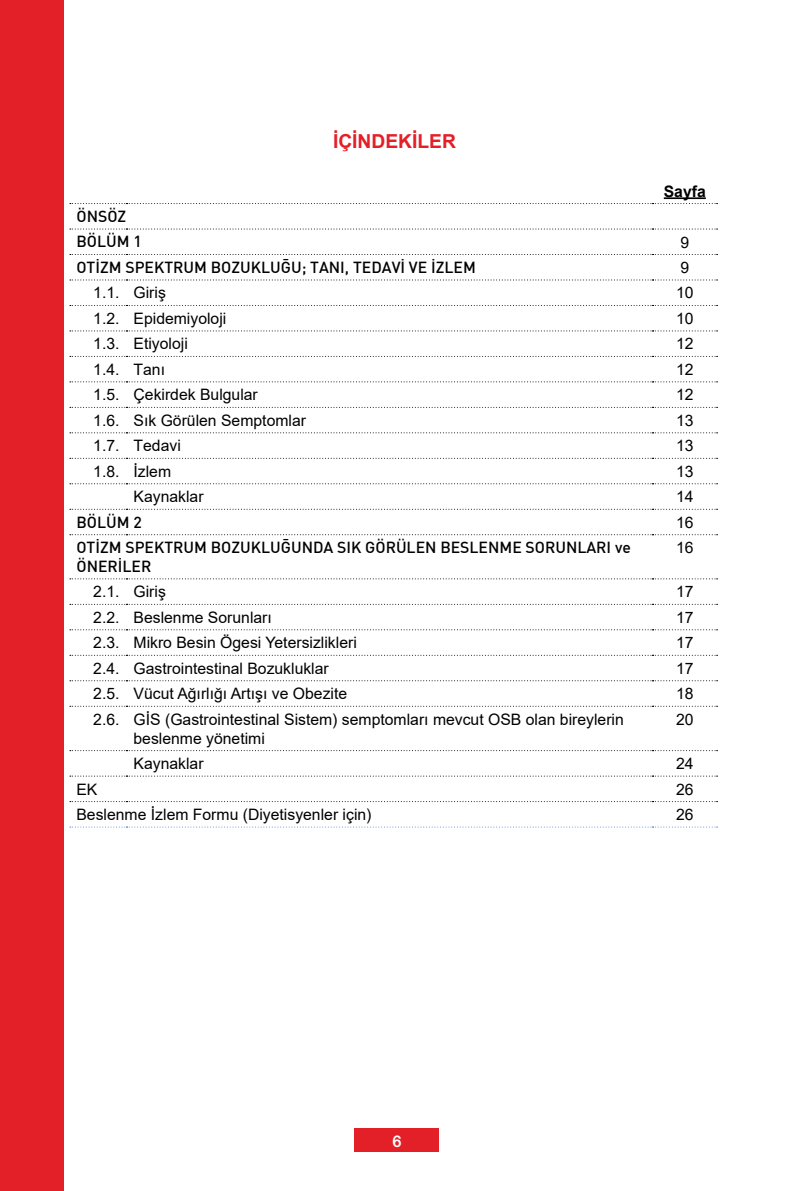
<style>
.page{position:relative;width:794px;height:1191px;background:#fff}
.page>*{position:absolute;margin:0;border:0;box-sizing:border-box;transform-origin:0 0}
.t1{font:700 19.25px "Arial";color:#e31f27}
.t2{font:15.75px/18.9px "Arial";color:#000}
.t3{font:500 15.75px/25.6px "DI Nbek";color:#000}
.t4{font:700 15.75px "Arial";color:#000}
.t5{font:700 14px "Gujarati Sangam MN";color:#fff}
</style>
<div class="page">
<div style="left:0;top:0;width:63px;height:1191px;background:#e31f27"></div>
<div style="left:355px;top:1128px;width:84px;height:23px;background:#e31f27"></div>
<svg style="left:70px;top:203px;width:647px;height:1px"></svg>
<svg style="left:70px;top:229px;width:647px;height:1px"></svg>
<svg style="left:70px;top:254px;width:647px;height:1px"></svg>
<svg style="left:70px;top:279px;width:647px;height:1px"></svg>
<svg style="left:70px;top:305px;width:647px;height:1px"></svg>
<svg style="left:70px;top:330px;width:647px;height:1px"></svg>
<svg style="left:70px;top:356px;width:647px;height:1px"></svg>
<svg style="left:70px;top:381px;width:647px;height:1px"></svg>
<svg style="left:70px;top:407px;width:647px;height:1px"></svg>
<svg style="left:70px;top:432px;width:647px;height:1px"></svg>
<svg style="left:70px;top:458px;width:647px;height:1px"></svg>
<svg style="left:70px;top:483px;width:647px;height:1px"></svg>
<svg style="left:70px;top:509px;width:647px;height:1px"></svg>
<svg style="left:70px;top:534px;width:647px;height:1px"></svg>
<svg style="left:70px;top:578px;width:647px;height:1px"></svg>
<svg style="left:70px;top:604px;width:647px;height:1px"></svg>
<svg style="left:70px;top:629px;width:647px;height:1px"></svg>
<svg style="left:70px;top:655px;width:647px;height:1px"></svg>
<svg style="left:70px;top:680px;width:647px;height:1px"></svg>
<svg style="left:70px;top:706px;width:647px;height:1px"></svg>
<svg style="left:70px;top:750px;width:647px;height:1px"></svg>
<svg style="left:70px;top:775px;width:647px;height:1px"></svg>
<svg style="left:70px;top:801px;width:647px;height:1px"></svg>
<svg style="left:70px;top:826px;width:647px;height:1px"></svg>
<hr style="left:664px;top:197px;width:42px;height:2px;background:#000">
<p class="t3" style="left:76px;top:203px;width:67px">ÖNSÖZ<br>BÖLÜM 1</p>
<p class="t1" style="left:333px;top:129px;width:124px">İÇİNDEKİLER</p>
<p class="t4" style="left:664px;top:180px;width:44px">Sayfa</p>
<p class="t2" style="left:680px;top:232px;width:10px">9</p>
<p class="t3" style="left:76px;top:254px;width:401px">OTİZM SPEKTRUM BOZUKLUĞU; TANI, TEDAVİ VE İZLEM</p>
<p class="t2" style="left:680px;top:258px;width:10px">9</p>
<p class="t2" style="left:93px;top:283px;width:74px">1.1. Giriş</p>
<p class="t2" style="left:676px;top:283px;width:19px">10</p>
<p class="t2" style="left:93px;top:309px;width:135px">1.2. Epidemiyoloji</p>
<p class="t2" style="left:676px;top:309px;width:19px">10</p>
<p class="t2" style="left:93px;top:334px;width:96px">1.3. Etiyoloji</p>
<p class="t2" style="left:676px;top:334px;width:19px">12</p>
<p class="t2" style="left:93px;top:360px;width:73px">1.4. Tanı</p>
<p class="t2" style="left:676px;top:360px;width:19px">12</p>
<p class="t2" style="left:93px;top:385px;width:166px">1.5. Çekirdek Bulgular</p>
<p class="t2" style="left:676px;top:385px;width:19px">12</p>
<p class="t2" style="left:93px;top:411px;width:214px">1.6. Sık Görülen Semptomlar</p>
<p class="t2" style="left:676px;top:411px;width:19px">13</p>
<p class="t2" style="left:93px;top:436px;width:89px">1.7. Tedavi</p>
<p class="t2" style="left:676px;top:436px;width:19px">13</p>
<p class="t2" style="left:93px;top:462px;width:79px">1.8. İzlem</p>
<p class="t2" style="left:676px;top:462px;width:19px">13</p>
<p class="t2" style="left:134px;top:487px;width:72px">Kaynaklar</p>
<p class="t2" style="left:676px;top:487px;width:19px">14</p>
<p class="t3" style="left:76px;top:508px;width:67px">BÖLÜM 2</p>
<p class="t2" style="left:676px;top:512px;width:19px">16</p>
<p class="t3" style="left:76px;top:537px;width:556px;line-height:18.9px">OTİZM SPEKTRUM BOZUKLUĞUNDA SIK GÖRÜLEN BESLENME SORUNLARI ve<br>ÖNERİLER</p>
<p class="t2" style="left:676px;top:538px;width:19px">16</p>
<p class="t2" style="left:93px;top:582px;width:74px">2.1. Giriş</p>
<p class="t2" style="left:676px;top:582px;width:19px">17</p>
<p class="t2" style="left:93px;top:608px;width:180px">2.2. Beslenme Sorunları</p>
<p class="t2" style="left:676px;top:608px;width:19px">17</p>
<p class="t2" style="left:93px;top:633px;width:265px">2.3. Mikro Besin Ögesi Yetersizlikleri</p>
<p class="t2" style="left:676px;top:633px;width:19px">17</p>
<p class="t2" style="left:93px;top:658px;width:237px">2.4. Gastrointestinal Bozukluklar</p>
<p class="t2" style="left:676px;top:658px;width:19px">17</p>
<p class="t2" style="left:93px;top:684px;width:255px">2.5. Vücut Ağırlığı Artışı ve Obezite</p>
<p class="t2" style="left:676px;top:684px;width:19px">18</p>
<p class="t2" style="left:134px;top:709px;width:492px;text-indent:-40px">2.6. GİS (Gastrointestinal Sistem) semptomları mevcut OSB olan bireylerin beslenme yönetimi</p>
<p class="t2" style="left:676px;top:709px;width:19px">20</p>
<p class="t2" style="left:134px;top:754px;width:72px">Kaynaklar</p>
<p class="t2" style="left:676px;top:754px;width:19px">24</p>
<p class="t2" style="left:76px;top:779px;width:23px">EK</p>
<p class="t2" style="left:676px;top:779px;width:19px">26</p>
<p class="t2" style="left:76px;top:805px;width:296px">Beslenme İzlem Formu (Diyetisyenler için)</p>
<p class="t2" style="left:676px;top:805px;width:19px">26</p>
<p class="t5" style="left:392px;top:1134px;width:11px">6</p>
</div>
